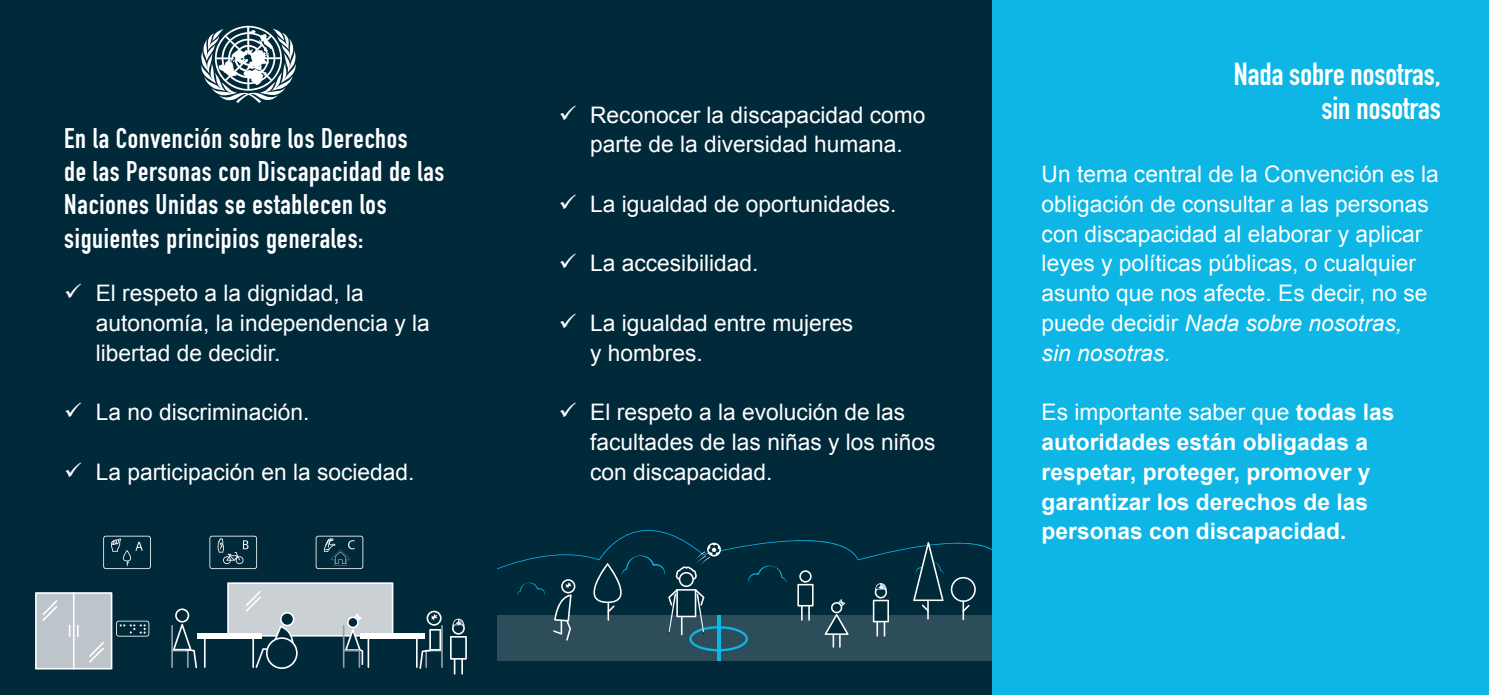
<style>
.page{position:relative;width:1489px;height:695px;background:#fff}
.page>*{position:absolute;margin:0;border:0;box-sizing:border-box;transform-origin:0 0}
.Titulo{font:700 31.5px "DIN Condensed";color:#fff}
.Texto2N{font:700 28px/33.2px "DIN Condensed";letter-spacing:.025em;color:#fff}
.Texto2N-2{font:22.75px/29.8px "Arial";color:#fff}
.Texto{font:700 22.75px/29.8px "Arial";color:#fff}
.s1{font-style:italic}
.s2{font-weight:400}
</style>
<div class="page">
<div style="left:471px;top:0;width:521px;height:694px;background:#00293a"></div>
<svg style="left:497px;top:530px;width:495px;height:85px"></svg>
<svg style="left:517px;top:582px;width:28px;height:13px"></svg>
<div style="left:448px;top:615px;width:544px;height:45px;background:#2e4d5b"></div>
<svg style="left:716px;top:651px;width:4px;height:9px"></svg>
<svg style="left:913px;top:542px;width:30px;height:77px"></svg>
<hr style="left:962px;top:600px;width:2px;height:20px;background:#fff">
<svg style="left:950px;top:577px;width:25px;height:35px"></svg>
<svg style="left:872px;top:583px;width:16px;height:53px"></svg>
<svg style="left:797px;top:570px;width:16px;height:50px"></svg>
<svg style="left:553px;top:542px;width:233px;height:109px"></svg>
<svg style="left:824px;top:599px;width:24px;height:48px"></svg>
<div style="left:992px;top:0;width:496px;height:694px;background:#0db6e5"></div>
<div style="left:0;top:0;width:496px;height:694px;background:#00293a"></div>
<svg style="left:201px;top:26px;width:95px;height:77px"></svg>
<svg style="left:35px;top:592px;width:114px;height:77px"></svg>
<svg style="left:103px;top:535px;width:48px;height:34px"></svg>
<svg style="left:209px;top:535px;width:48px;height:34px"></svg>
<svg style="left:316px;top:535px;width:47px;height:34px"></svg>
<div style="left:197px;top:633px;width:64px;height:5px;background:#fff"></div>
<hr style="left:204px;top:635px;width:1px;height:32px;background:#fff">
<svg style="left:171px;top:608px;width:26px;height:60px"></svg>
<hr style="left:416px;top:635px;width:1px;height:32px;background:#fff">
<div style="left:360px;top:633px;width:65px;height:5px;background:#fff"></div>
<svg style="left:227px;top:582px;width:166px;height:86px"></svg>
<hr style="left:343px;top:625px;width:1px;height:42px;background:#95a2aa">
<svg style="left:450px;top:618px;width:17px;height:56px"></svg>
<svg style="left:419px;top:610px;width:24px;height:58px"></svg>
<p class="Texto2N" style="left:64px;top:121px;width:382px">En la Convención sobre los Derechos<br>de las Personas con Discapacidad de las<br>Naciones Unidas se establecen los</p>
<p class="Texto2N" style="left:64px;top:221px;width:301px">siguientes principios generales:</p>
<p class="Texto2N-2" style="left:96px;top:278px;width:335px;text-indent:-32px">✓ El respeto a la dignidad, la autonomía, la independencia y la libertad de decidir.</p>
<p class="Texto2N-2" style="left:64px;top:397px;width:247px">✓ La no discriminación.</p>
<p class="Texto2N-2" style="left:64px;top:457px;width:352px">✓ La participación en la sociedad.</p>
<p class="Texto2N-2" style="left:558px;top:100px;width:368px;text-align:center">✓ Reconocer la discapacidad como parte de la diversidad humana.</p>
<p class="Texto2N-2" style="left:558px;top:189px;width:339px">✓ La igualdad de oportunidades.</p>
<p class="Texto2N-2" style="left:558px;top:249px;width:201px">✓ La accesibilidad.</p>
<p class="Texto2N-2" style="left:590px;top:308px;width:265px;text-indent:-32px">✓ La igualdad entre mujeres y hombres.</p>
<p class="Texto2N-2" style="left:590px;top:397px;width:347px;text-indent:-32px">✓ El respeto a la evolución de las facultades de las niñas y los niños con discapacidad.</p>
<p class="Titulo" style="left:1233px;top:53px;width:208px">Nada sobre nosotras,</p>
<p class="Titulo" style="left:1321px;top:86px;width:121px">sin nosotras</p>
<p class="Texto2N-2" style="left:1041px;top:159px;width:399px">Un tema central de la Convención es la obligación de consultar a las personas con discapacidad al elaborar y aplicar leyes y políticas públicas, o cualquier asunto que nos afecte. Es decir, no se puede decidir <span class="s1">Nada sobre nosotras,<br>sin nosotras.</span></p>
<p class="Texto" style="left:1041px;top:398px;width:354px"><span class="s2">Es importante saber que</span> todas las autoridades están obligadas a respetar, proteger, promover y garantizar los derechos de las personas con discapacidad.</p>
</div>
